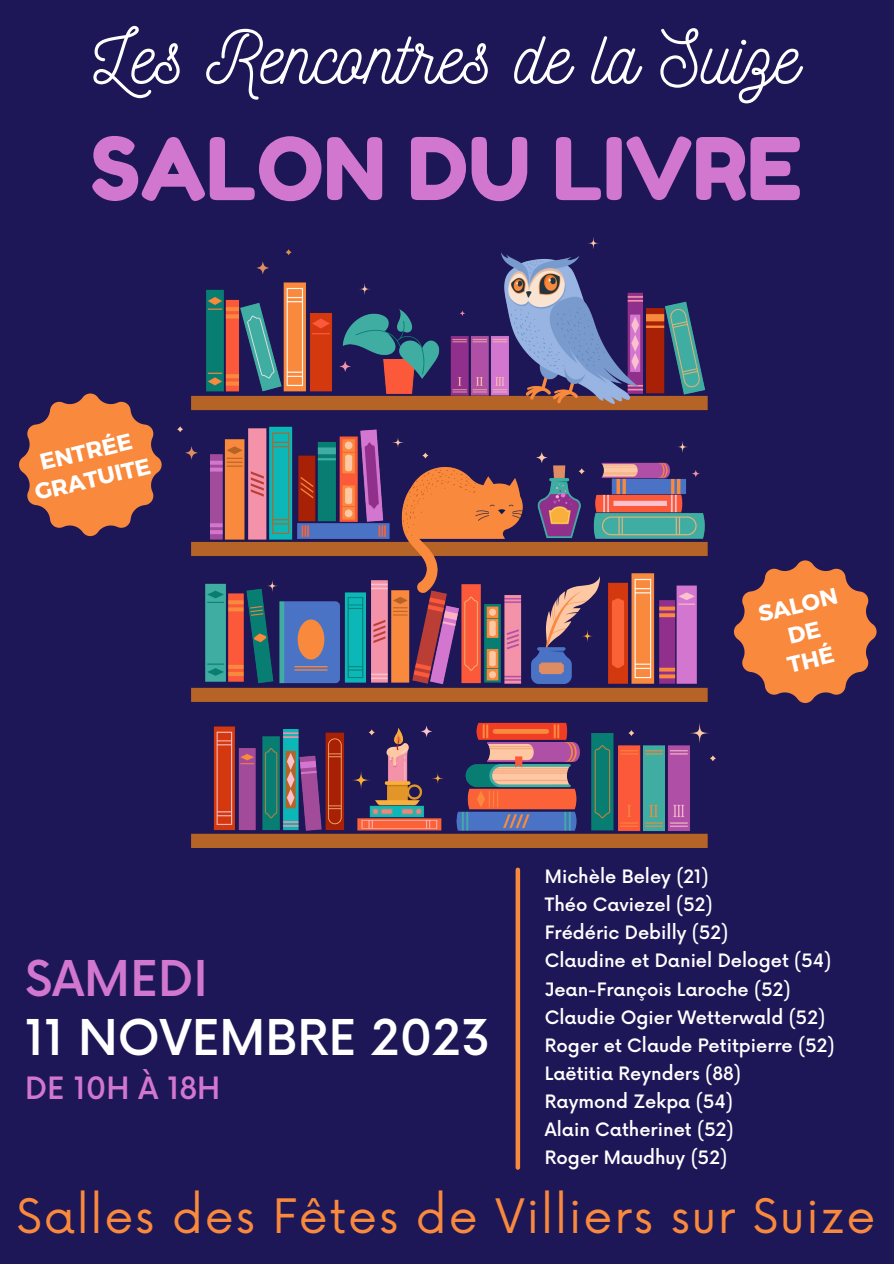
<style>
.page{position:relative;width:894px;height:1264px;background:#fff}
.page>*{position:absolute;margin:0;border:0;box-sizing:border-box;transform-origin:0 0}
.t1{font:86.1px "Fredoka One";color:#d277cf}
.t2{font:74.7px "Nickainley";color:#fff}
.t3{font:500 48px "Now";color:#fff}
.t4{font:500 48px "Now";color:#d277cf}
.t5{font:46.2px "Now";letter-spacing:.04em;color:#f9893c}
.t6{font:500 30px "Now";color:#d277cf}
.t7{font:700 22.65px "Montserrat";color:#fff}
.t8{font:500 18px "Now";color:#fff}
</style>
<div class="page">
<div style="left:0;top:0;width:893px;height:1263px;background:#1e1757"></div>
<img style="left:178px;top:238px;width:537px;height:609px">
<div style="left:515px;top:869px;width:5px;height:298px;background:#f9893c"></div>
<svg style="left:19px;top:393px;width:143px;height:143px"></svg>
<svg style="left:733px;top:560px;width:143px;height:143px"></svg>
<p class="t2" style="left:93px;top:9px;width:706px">Les Rencontres de la Suize</p>
<p class="t1" style="left:90px;top:116px;width:713px">SALON DU LIVRE</p>
<p class="t7" style="left:37px;top:448px;width:96px;rotate:-13deg">ENTRÉE</p>
<p class="t7" style="left:32px;top:478px;width:120px;rotate:-13deg">GRATUITE</p>
<p class="t7" style="left:755px;top:599px;width:82px;rotate:-13deg">SALON</p>
<p class="t4" style="left:25px;top:952px;width:184px">SAMEDI</p>
<p class="t3" style="left:25px;top:1011px;width:467px">11 NOVEMBRE 2023</p>
<p class="t6" style="left:25px;top:1072px;width:197px">DE 10H À 18H</p>
<p class="t8" style="left:544px;top:866px;width:165px">Michèle Beley (21)</p>
<p class="t8" style="left:544px;top:894px;width:169px">Théo Caviezel (52)</p>
<p class="t8" style="left:544px;top:923px;width:185px">Frédéric Debilly (52)</p>
<p class="t8" style="left:544px;top:951px;width:288px">Claudine et Daniel Deloget (54)</p>
<p class="t8" style="left:544px;top:979px;width:247px">Jean-François Laroche (52)</p>
<p class="t8" style="left:544px;top:1007px;width:282px">Claudie Ogier Wetterwald (52)</p>
<p class="t8" style="left:544px;top:1035px;width:291px">Roger et Claude Petitpierre (52)</p>
<p class="t8" style="left:544px;top:1063px;width:198px">Laëtitia Reynders (88)</p>
<p class="t8" style="left:544px;top:1091px;width:189px">Raymond Zekpa (54)</p>
<p class="t8" style="left:544px;top:1119px;width:190px">Alain Catherinet (52)</p>
<p class="t8" style="left:544px;top:1148px;width:184px">Roger Maudhuy (52)</p>
<p class="t5" style="left:16px;top:1189px;width:860px">Salles des Fêtes de Villiers sur Suize</p>
</div>
